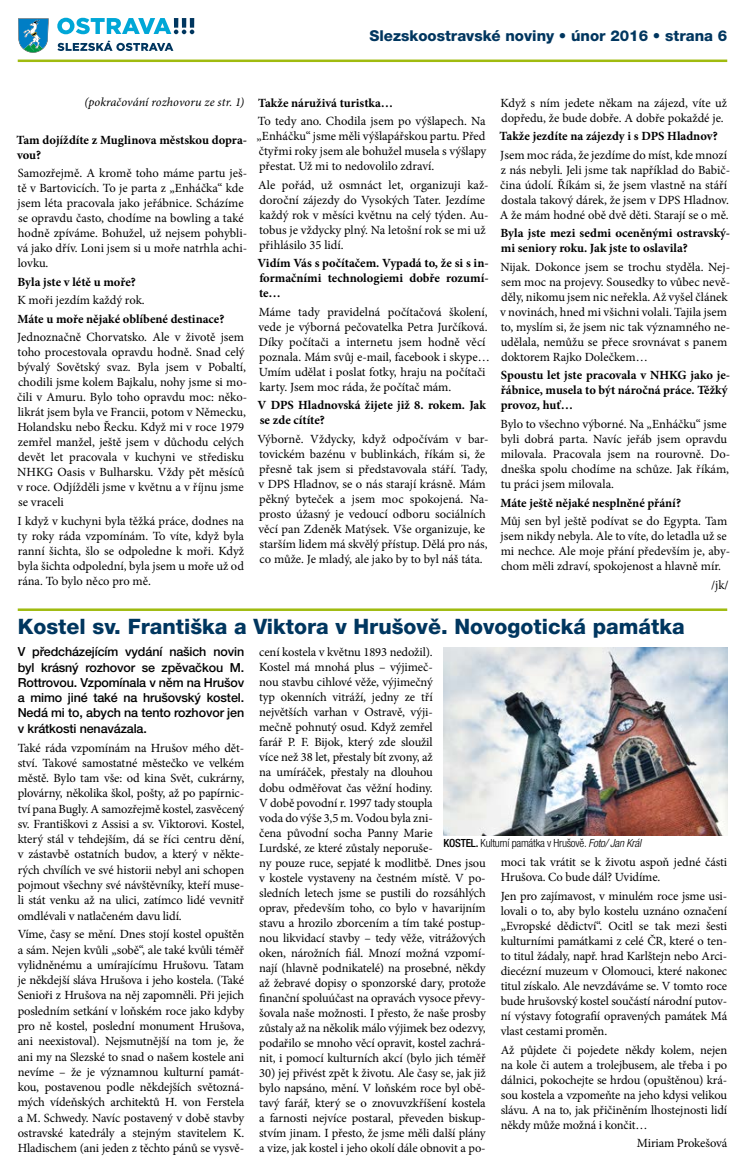
<style>
.page{position:relative;width:745px;height:1170px;background:#fff}
.page>*{position:absolute;margin:0;border:0;box-sizing:border-box;transform-origin:0 0}
.t1{font:800 21.25px "Helvetica Neue LT Pro";color:#00365f}
.t2{font:800 15px "Helvetica Neue LT Pro";color:#00365f}
.t3{font:12.5px/15px "Minion Pro";letter-spacing:-.005em;color:#000}
.t4{font:700 12.5px/15px "Minion Pro";color:#000}
.t5{font:500 12.5px/15.2px "Helvetica Neue LT Pro";letter-spacing:-.01em;color:#000;text-align:justify}
.t6{font:italic 12.25px "Minion Pro";letter-spacing:.005em;color:#000}
.t7{font:300 condensed 11.25px "Helvetica Neue LT Pro";letter-spacing:-.02em;color:#000}
.s1{font-weight:500}
.s2{font-style:italic}
</style>
<div class="page">
<svg style="left:18px;top:18px;width:31px;height:35px"></svg>
<svg style="left:57px;top:18px;width:137px;height:16px"></svg>
<svg style="left:57px;top:40px;width:116px;height:11px"></svg>
<hr style="left:18px;top:60px;width:708px;height:2px;background:#a0bb0f">
<img style="left:443px;top:647px;width:283px;height:188px">
<hr style="left:18px;top:608px;width:708px;height:3px;background:#a0bb0f">
<p class="t2" style="left:369px;top:27px;width:359px">Slezskoostravské noviny • únor 2016 • strana 6</p>
<p class="t6" style="left:84px;top:94px;width:161px">(pokračování rozhovoru ze str. 1)</p>
<p class="t4" style="left:17px;top:132px;width:232px">Tam dojíždíte z Muglinova městskou dopra&shy;vou?</p>
<p class="t3" style="left:17px;top:166px;width:231px">Samozřejmě. A kromě toho máme partu ješ&shy;tě v Bartovicích. To je parta z „Enháčka“ kde jsem léta pracovala jako jeřábnice. Scházíme se opravdu často, chodíme na bowling a také hodně zpíváme. Bohužel, už nejsem pohybli&shy;vá jako dřív. Loni jsem si u moře natrhla achi&shy;lovku.</p>
<p class="t4" style="left:17px;top:274px;width:120px">Byla jste v létě u moře?</p>
<p class="t3" style="left:17px;top:293px;width:129px">K moři jezdím každý rok.</p>
<p class="t4" style="left:17px;top:311px;width:208px">Máte u moře nějaké oblíbené destinace?</p>
<p class="t3" style="left:17px;top:330px;width:231px">Jednoznačně Chorvatsko. Ale v životě jsem toho procestovala opravdu hodně. Snad celý bývalý Sovětský svaz. Byla jsem v Pobaltí, chodili jsme kolem Bajkalu, nohy jsme si mo&shy;čili v Amuru. Bylo toho opravdu moc: něko&shy;likrát jsem byla ve Francii, potom v Německu, Holandsku nebo Řecku. Když mi v roce 1979 zemřel manžel, ještě jsem v důchodu celých devět let pracovala v kuchyni ve středisku NHKG Oasis v Bulharsku. Vždy pět měsíců v roce. Odjížděli jsme v květnu a v říjnu jsme se vraceli</p>
<p class="t3" style="left:17px;top:513px;width:228px;text-align:justify">I když v kuchyni byla těžká práce, dodnes na ty roky ráda vzpomínám. To víte, když byla ranní šichta, šlo se odpoledne k moři. Když byla šichta odpolední, byla jsem u moře už od rána. To bylo něco pro mě.</p>
<p class="t4" style="left:258px;top:95px;width:136px">Takže náruživá turistka…</p>
<p class="t3" style="left:256px;top:114px;width:231px;text-align:justify">To tedy ano. Chodila jsem po výšlapech. Na „Enháčku“ jsme měli výšlapářskou partu. Před čtyřmi roky jsem ale bohužel musela s výšlapy přestat. Už mi to nedovolilo zdraví.</p>
<p class="t3" style="left:258px;top:177px;width:232px">Ale pořád, už osmnáct let, organizuji kaž&shy;doroční zájezdy do Vysokých Tater. Jezdíme každý rok v měsíci květnu na celý týden. Au&shy;tobus je vždycky plný. Na letošní rok se mi už přihlásilo 35 lidí.</p>
<p class="t4" style="left:257px;top:255px;width:232px;text-align:justify">Vidím Vás s počítačem. Vypadá to, že si s in&shy;formačními technologiemi dobře rozumí&shy;te…</p>
<p class="t3" style="left:258px;top:304px;width:233px">Máme tady pravidelná počítačová školení, vede je výborná pečovatelka Petra Jurčíková.<br>Díky počítači a internetu jsem hodně věcí poznala. Mám svůj e-mail, facebook i skype… Umím udělat i poslat fotky, hraju na počítači karty. Jsem moc ráda, že počítač mám.</p>
<p class="t4" style="left:257px;top:398px;width:230px">V DPS Hladnovská žijete již 8. rokem. Jak se zde cítíte?</p>
<p class="t3" style="left:257px;top:431px;width:233px">Výborně. Vždycky, když odpočívám v bar&shy;tovickém bazénu v bublinkách, říkám si, že přesně tak jsem si představovala stáří. Tady, v DPS Hladnov, se o nás starají krásně. Mám pěkný byteček a jsem moc spokojená. Na&shy;prosto úžasný je vedoucí odboru sociálních věcí pan Zdeněk Matýsek. Vše organizuje, ke starším lidem má skvělý přístup. Dělá pro nás, co může. Je mladý, ale jako by to byl náš táta.</p>
<p class="t3" style="left:500px;top:95px;width:228px">Když s ním jedete někam na zájezd, víte už dopředu, že bude dobře. A dobře pokaždé je.</p>
<p class="t4" style="left:499px;top:128px;width:219px">Takže jezdíte na zájezdy i s DPS Hladnov?</p>
<p class="t3" style="left:499px;top:147px;width:232px">Jsem moc ráda, že jezdíme do míst, kde mnozí z nás nebyli. Jeli jsme tak například do Babič&shy;čina údolí. Říkám si, že jsem vlastně na stáří dostala takový dárek, že jsem v DPS Hladnov.<br>A že mám hodné obě dvě děti. Starají se o mě.</p>
<p class="t4" style="left:500px;top:225px;width:231px">Byla jste mezi sedmi oceněnými ostravský&shy;mi seniory roku. Jak jste to oslavila?</p>
<p class="t3" style="left:499px;top:259px;width:231px">Nijak. Dokonce jsem se trochu styděla. Nej&shy;sem moc na projevy. Sousedky to vůbec nevě&shy;děly, nikomu jsem nic neřekla. Až vyšel článek v novinách, hned mi všichni volali. Tajila jsem to, myslím si, že jsem nic tak významného ne&shy;udělala, nemůžu se přece srovnávat s panem doktorem Rajko Dolečkem…</p>
<p class="t4" style="left:500px;top:367px;width:231px">Spoustu let jste pracovala v NHKG jako je&shy;řábnice, musela to být náročná práce. Těžký provoz, huť…</p>
<p class="t3" style="left:500px;top:416px;width:231px">Bylo to všechno výborné. Na „Enháčku“ jsme byli dobrá parta. Navíc jeřáb jsem opravdu milovala. Pracovala jsem na rourovně. Do&shy;dneška spolu chodíme na schůze. Jak říkám, tu práci jsem milovala.</p>
<p class="t4" style="left:500px;top:495px;width:182px">Máte ještě nějaké nesplněné přání?</p>
<p class="t3" style="left:500px;top:513px;width:231px">Můj sen byl ještě podívat se do Egypta. Tam jsem nikdy nebyla. Ale to víte, do letadla už se mi nechce. Ale moje přání především je, aby&shy;chom měli zdraví, spokojenost a hlavně mír.</p>
<p class="t3" style="left:710px;top:577px;width:19px">/jk/</p>
<h1 class="t1" style="left:18px;top:614px;width:668px">Kostel sv. Františka a Viktora v Hrušově. Novogotická památka</h1>
<p class="t5" style="left:18px;top:644px;width:228px">V předcházejícím vydání našich novin byl krásný rozhovor se zpěvačkou M.<br>Rottrovou. Vzpomínala v něm na Hrušov a mimo jiné také na hrušovský kostel.<br>Nedá mi to, abych na tento rozhovor jen v krátkosti nenavázala.</p>
<p class="t3" style="left:18px;top:740px;width:228px;text-align:justify">Také ráda vzpomínám na Hrušov mého dět&shy;ství. Takové samostatné městečko ve velkém městě. Bylo tam vše: od kina Svět, cukrárny, plovárny, několika škol, pošty, až po papírnic&shy;tví pana Bugly. A samozřejmě kostel, zasvěcený sv. Františkovi z Assisi a sv. Viktorovi. Kostel, který stál v tehdejším, dá se říci centru dění, v zástavbě ostatních budov, a který v někte&shy;rých chvílích ve své historii nebyl ani schopen pojmout všechny své návštěvníky, kteří muse&shy;li stát venku až na ulici, zatímco lidé vevnitř omdlévali v natlačeném davu lidí.</p>
<p class="t3" style="left:18px;top:926px;width:228px;text-align:justify">Víme, časy se mění. Dnes stojí kostel opuštěn a sám. Nejen kvůli „sobě“, ale také kvůli téměř vylidněnému a umírajícímu Hrušovu. Tatam je někdejší sláva Hrušova i jeho kostela. (Také Senioři z Hrušova na něj zapomněli. Při jejich posledním setkání v loňském roce jako kdyby pro ně kostel, poslední monument Hrušova, ani neexistoval). Nejsmutnější na tom je, že ani my na Slezské to snad o našem kostele ani nevíme – že je významnou kulturní památ&shy;kou, postavenou podle někdejších světozná&shy;mých vídeňských architektů H. von Ferstela a M. Schwedy. Navíc postavený v době stavby ostravské katedrály a stejným stavitelem K.<br>Hladischem (ani jeden z těchto pánů se vysvě-</p>
<p class="t3" style="left:259px;top:644px;width:228px">cení kostela v květnu 1893 nedožil).<br>Kostel má mnohá plus – výjimeč-<br>nou stavbu cihlové věže, výjimečný<br>typ okenních vitráží, jedny ze tří<br>největších varhan v Ostravě, výji-<br>mečně pohnutý osud. Když zemřel<br>farář P. F. Bijok, který zde sloužil<br>více než 38 let, přestaly bít zvony, až<br>na umíráček, přestaly na dlouhou<br>dobu odměřovat čas věžní hodiny.<br>V době povodní r. 1997 tady stoupla<br>voda do výše 3,5 m. Vodou byla zni-<br>čena původní socha Panny Marie<br>Lurdské, ze které zůstaly neporuše-<br>ny pouze ruce, sepjaté k modlitbě. Dnes jsou v kostele vystaveny na čestném místě. V po&shy;sledních letech jsme se pustili do rozsáhlých oprav, především toho, co bylo v havarijním stavu a hrozilo zborcením a tím také postup&shy;nou likvidací stavby – tedy věže, vitrážových oken, nárožních fiál. Mnozí možná vzpomí&shy;nají (hlavně podnikatelé) na prosebné, někdy až žebravé dopisy o sponzorské dary, protože finanční spoluúčast na opravách vysoce převy&shy;šovala naše možnosti. I přesto, že naše prosby zůstaly až na několik málo výjimek bez odezvy, podařilo se mnoho věcí opravit, kostel zachrá&shy;nit, i pomocí kulturních akcí (bylo jich téměř</p>
<p class="t3" style="left:259px;top:1065px;width:228px;text-align:justify">30) jej přivést zpět k životu. Ale časy se, jak již bylo napsáno, mění. V loňském roce byl obě&shy;tavý farář, který se o znovuvzkříšení kostela a farnosti nejvíce postaral, převeden biskup&shy;stvím jinam. I přesto, že jsme měli další plány a vize, jak kostel i jeho okolí dále obnovit a po-</p>
<p class="t7" style="left:443px;top:836px;width:199px"><span class="s1">KOSTEL.</span> Kulturní památka v Hrušově. <span class="s2">Foto/ Jan Král</span></p>
<p class="t3" style="left:500px;top:854px;width:228px">moci tak vrátit se k životu aspoň jedné části<br>Hrušova. Co bude dál? Uvidíme.</p>
<p class="t3" style="left:500px;top:888px;width:228px;text-align:justify">Jen pro zajímavost, v minulém roce jsme usi&shy;lovali o to, aby bylo kostelu uznáno označení „Evropské dědictví“. Ocitl se tak mezi šesti kulturními památkami z celé ČR, které o ten&shy;to titul žádaly, např. hrad Karlštejn nebo Arci&shy;diecézní muzeum v Olomouci, které nakonec titul získalo. Ale nevzdáváme se. V tomto roce bude hrušovský kostel součástí národní putov&shy;ní výstavy fotografií opravených památek Má vlast cestami proměn.</p>
<p class="t3" style="left:500px;top:1042px;width:228px;text-align:justify">Až půjdete či pojedete někdy kolem, nejen na kole či autem a trolejbusem, ale třeba i po dálnici, pokochejte se hrdou (opuštěnou) krá&shy;sou kostela a vzpomeňte na jeho kdysi velikou slávu. A na to, jak přičiněním lhostejnosti lidí někdy může možná i končit…</p>
<p class="t3" style="left:636px;top:1135px;width:92px">Miriam Prokešová</p>
</div>
